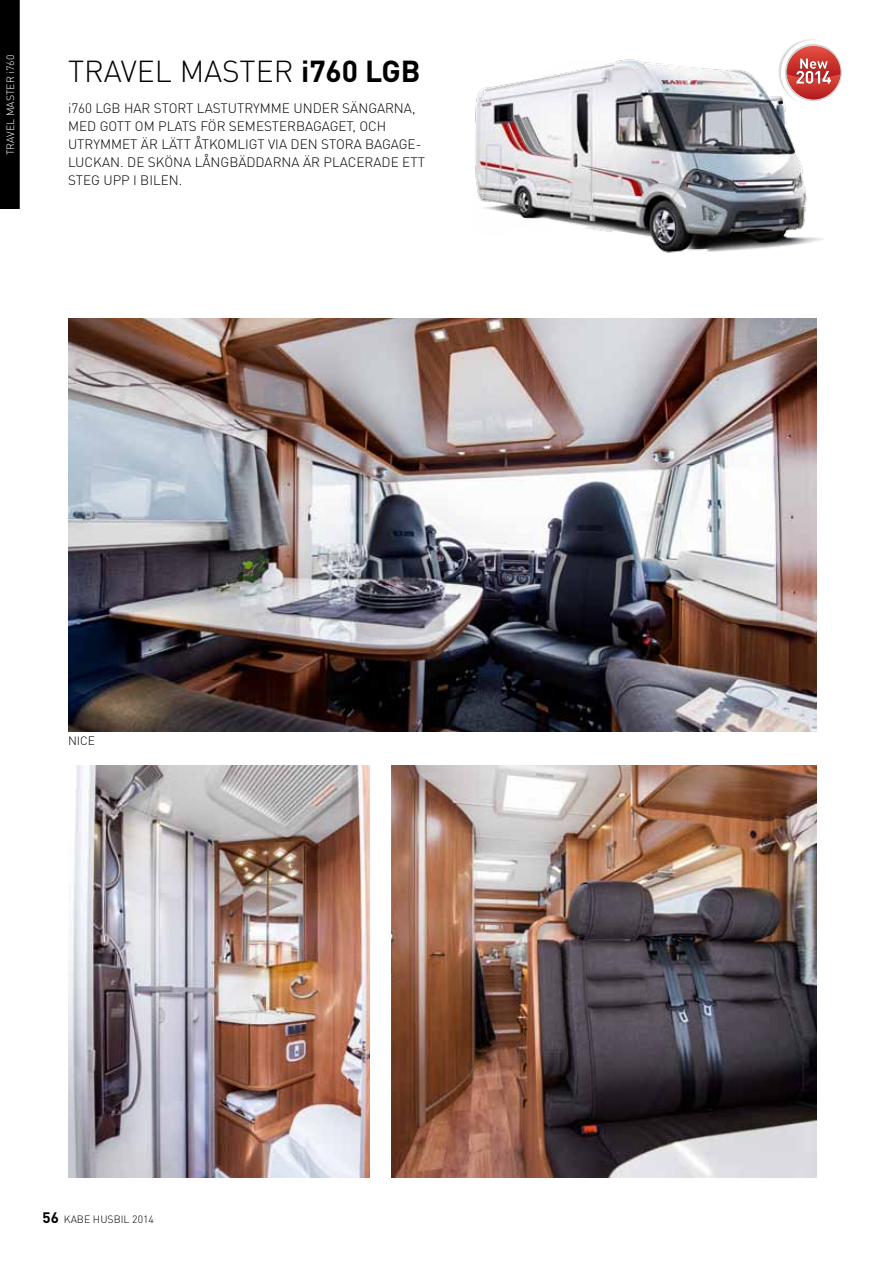
<style>
.page{position:relative;width:893px;height:1263px;background:#fff}
.page>*{position:absolute;margin:0;border:0;box-sizing:border-box;transform-origin:0 0}
.t1{font:300 30px "DINOT";color:#000}
.t2{font:300 13.5px/18px "DINOT";color:#000}
.t3{font:300 12px "DINOT";color:#000}
.t4{font:300 10.5px "DINOT";color:#fff}
.t5{font:300 10.5px "DINOT";color:#000}
.s1{font-weight:700}
.s2{font-weight:700;font-size:15px}
</style>
<div class="page">
<img style="left:475px;top:59px;width:348px;height:194px">
<svg style="left:778px;top:39px;width:64px;height:66px"></svg>
<img style="left:391px;top:765px;width:425px;height:413px">
<img style="left:68px;top:319px;width:748px;height:412px">
<img style="left:68px;top:765px;width:302px;height:413px">
<div style="left:0;top:0;width:20px;height:209px;background:#000"></div>
<p class="t4" style="left:4px;top:155px;width:102px;rotate:-90deg">TRAVEL MASTER i760</p>
<h1 class="t1" style="left:68px;top:53px;width:354px">TRAVEL MASTER <span class="s1">i760 LGB</span></h1>
<p class="t2" style="left:68px;top:99px;width:358px">i760 LGB HAR STORT LASTUTRYMME UN DER SÄN GARNA, MED GOTT O M PLATS FÖR SEMESTER BAGAGET, OCH UTRYMMET ÄR LÄTT ÅTKO MLIGT VIA DEN STORA BAGAGE-LUCKAN . DE SKÖNA LÅN GBÄDDARNA ÄR PLACERADE ETT STEG UPP I BILEN .</p>
<p class="t3" style="left:68px;top:733px;width:29px">NICE</p>
<p class="t5" style="left:43px;top:1213px;width:113px"><span class="s2">56</span> KABE HUSBIL 2014</p>
</div>
